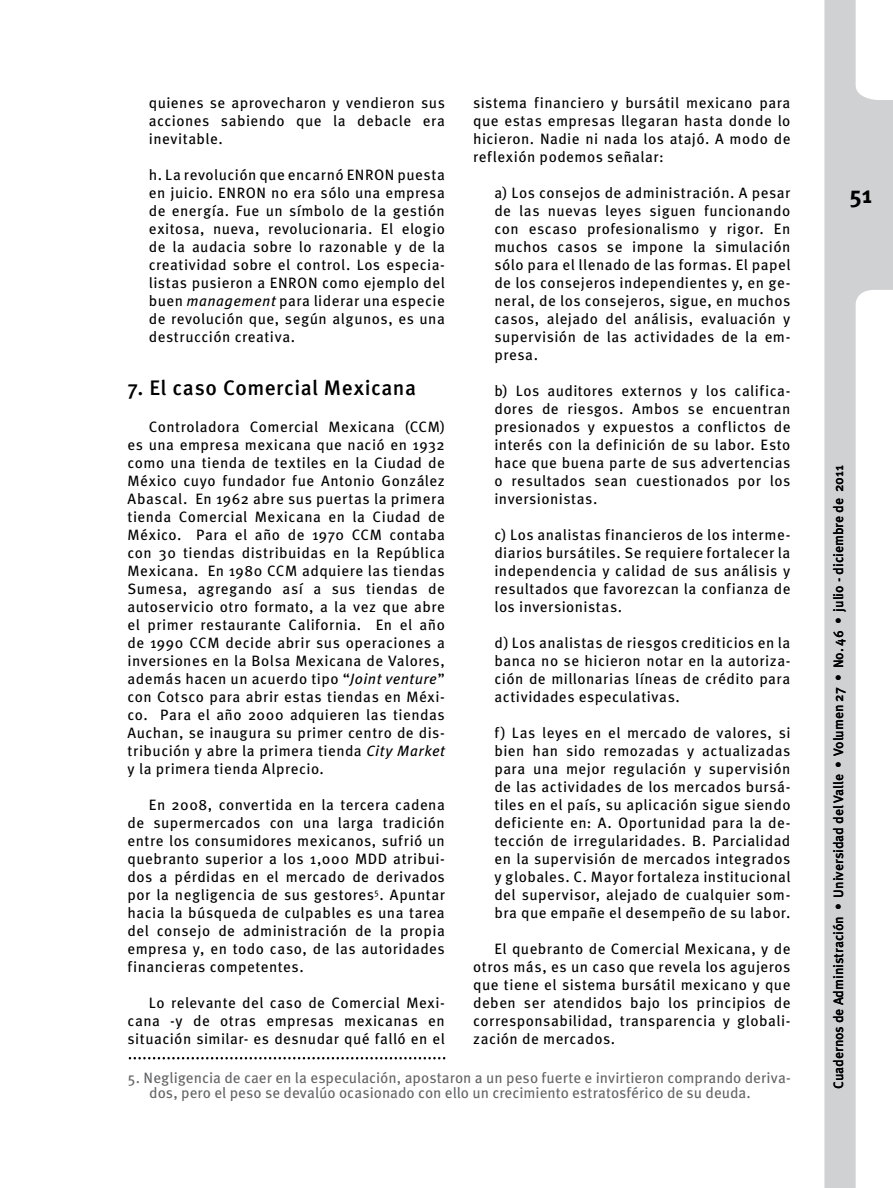
<style>
.page{position:relative;width:893px;height:1188px;background:#fff}
.page>*{position:absolute;margin:0;border:0;box-sizing:border-box;transform-origin:0 0}
.t1{font:700 24px "Meta Pro";color:#000}
.t2{font:500 21px "Meta Pro";letter-spacing:.025em;color:#000}
.t3{font:15px/18px "Meta Pro";letter-spacing:.03em;color:#000;text-align:justify}
.t4{font:15px/15px "Meta Pro";color:#646567}
.t5{font:500 13.5px "Meta Pro";color:#000}
.s1{font-style:italic}
</style>
<div class="page">
<svg style="left:824px;top:0;width:69px;height:1188px;fill:#d0d1d2"></svg>
<svg style="left:129px;top:1057px;width:316px;height:2px"></svg>
<p class="t3" style="left:473px;top:94px;width:319px">sistema financiero y bursátil mexicano para que estas empresas llegaran hasta donde lo hicieron. Nadie ni nada los atajó. A modo de reflexión podemos señalar:</p>
<p class="t3" style="left:494px;top:184px;width:298px">a) Los consejos de administración. A pesar de las nuevas leyes siguen funcionando con escaso profesionalismo y rigor. En muchos casos se impone la simulación sólo para el llenado de las formas. El papel de los consejeros independientes y, en ge&shy;neral, de los consejeros, sigue, en muchos casos, alejado del análisis, evaluación y supervisión de las actividades de la em&shy;presa.</p>
<p class="t3" style="left:494px;top:382px;width:298px">b) Los auditores externos y los califica&shy;dores de riesgos. Ambos se encuentran presionados y expuestos a conflictos de interés con la definición de su labor. Esto hace que buena parte de sus advertencias o resultados sean cuestionados por los inversionistas.</p>
<p class="t3" style="left:494px;top:526px;width:298px">c) Los analistas financieros de los interme&shy;diarios bursátiles. Se requiere fortalecer la independencia y calidad de sus análisis y resultados que favorezcan la confianza de los inversionistas.</p>
<p class="t3" style="left:494px;top:634px;width:298px">d) Los analistas de riesgos crediticios en la banca no se hicieron notar en la autoriza&shy;ción de millonarias líneas de crédito para actividades especulativas.</p>
<p class="t3" style="left:494px;top:724px;width:298px">f) Las leyes en el mercado de valores, si bien han sido remozadas y actualizadas para una mejor regulación y supervisión de las actividades de los mercados bursá&shy;tiles en el país, su aplicación sigue siendo deficiente en: A. Oportunidad para la de&shy;tección de irregularidades. B. Parcialidad en la supervisión de mercados integrados y globales. C. Mayor fortaleza institucional del supervisor, alejado de cualquier som&shy;bra que empañe el desempeño de su labor.</p>
<p class="t3" style="left:473px;top:940px;width:319px;text-indent:21px">El quebranto de Comercial Mexicana, y de otros más, es un caso que revela los agujeros que tiene el sistema bursátil mexicano y que deben ser atendidos bajo los principios de corresponsabilidad, transparencia y globali&shy;zación de mercados.</p>
<p class="t4" style="left:149px;top:1071px;width:643px;text-indent:-21px">5. Negligencia de caer en la especulación, apostaron a un peso fuerte e invirtieron comprando deriva&shy;dos, pero el peso se devalúo ocasionado con ello un crecimiento estratosférico de su deuda.</p>
<p class="t3" style="left:149px;top:94px;width:298px">quienes se aprovecharon y vendieron sus acciones sabiendo que la debacle era inevitable.</p>
<p class="t3" style="left:149px;top:166px;width:298px">h. La revolución que encarnó ENRON puesta en juicio. ENRON no era sólo una empresa de energía. Fue un símbolo de la gestión exitosa, nueva, revolucionaria. El elogio de la audacia sobre lo razonable y de la creatividad sobre el control. Los especia&shy;listas pusieron a ENRON como ejemplo del buen <span class="s1">management</span> para liderar una especie de revolución que, según algunos, es una destrucción creativa.</p>
<h2 class="t2" style="left:128px;top:374px;width:290px">7. El caso Comercial Mexicana</h2>
<p class="t3" style="left:128px;top:418px;width:319px;text-indent:21px">Controladora Comercial Mexicana (CCM) es una empresa mexicana que nació en 1932 como una tienda de textiles en la Ciudad de México cuyo fundador fue Antonio González Abascal. En 1962 abre sus puertas la primera tienda Comercial Mexicana en la Ciudad de México. Para el año de 1970 CCM contaba con 30 tiendas distribuidas en la República Mexicana. En 1980 CCM adquiere las tiendas Sumesa, agregando así a sus tiendas de autoservicio otro formato, a la vez que abre el primer restaurante California. En el año de 1990 CCM decide abrir sus operaciones a inversiones en la Bolsa Mexicana de Valores, además hacen un acuerdo tipo “<span class="s1">Joint venture</span>” con Cotsco para abrir estas tiendas en Méxi&shy;co. Para el año 2000 adquieren las tiendas Auchan, se inaugura su primer centro de dis&shy;tribución y abre la primera tienda <span class="s1">City Market </span>y la primera tienda Alprecio.</p>
<p class="t3" style="left:128px;top:796px;width:319px;text-indent:21px">En 2008, convertida en la tercera cadena de supermercados con una larga tradición entre los consumidores mexicanos, sufrió un quebranto superior a los 1,000 MDD atribui&shy;dos a pérdidas en el mercado de derivados por la negligencia de sus gestores<sup>5</sup>. Apuntar hacia la búsqueda de culpables es una tarea del consejo de administración de la propia empresa y, en todo caso, de las autoridades financieras competentes.</p>
<p class="t3" style="left:128px;top:994px;width:319px;text-indent:21px">Lo relevante del caso de Comercial Mexi&shy;cana -y de otras empresas mexicanas en situación similar- es desnudar qué falló en el</p>
<h1 class="t1" style="left:849px;top:180px;width:24px">51</h1>
<p class="t5" style="left:830px;top:1089px;width:625px;rotate:-90deg">Cuadernos de Administración • Universidad del Valle • Volumen 27 • No. 46 • julio - diciembre de 2011</p>
</div>
